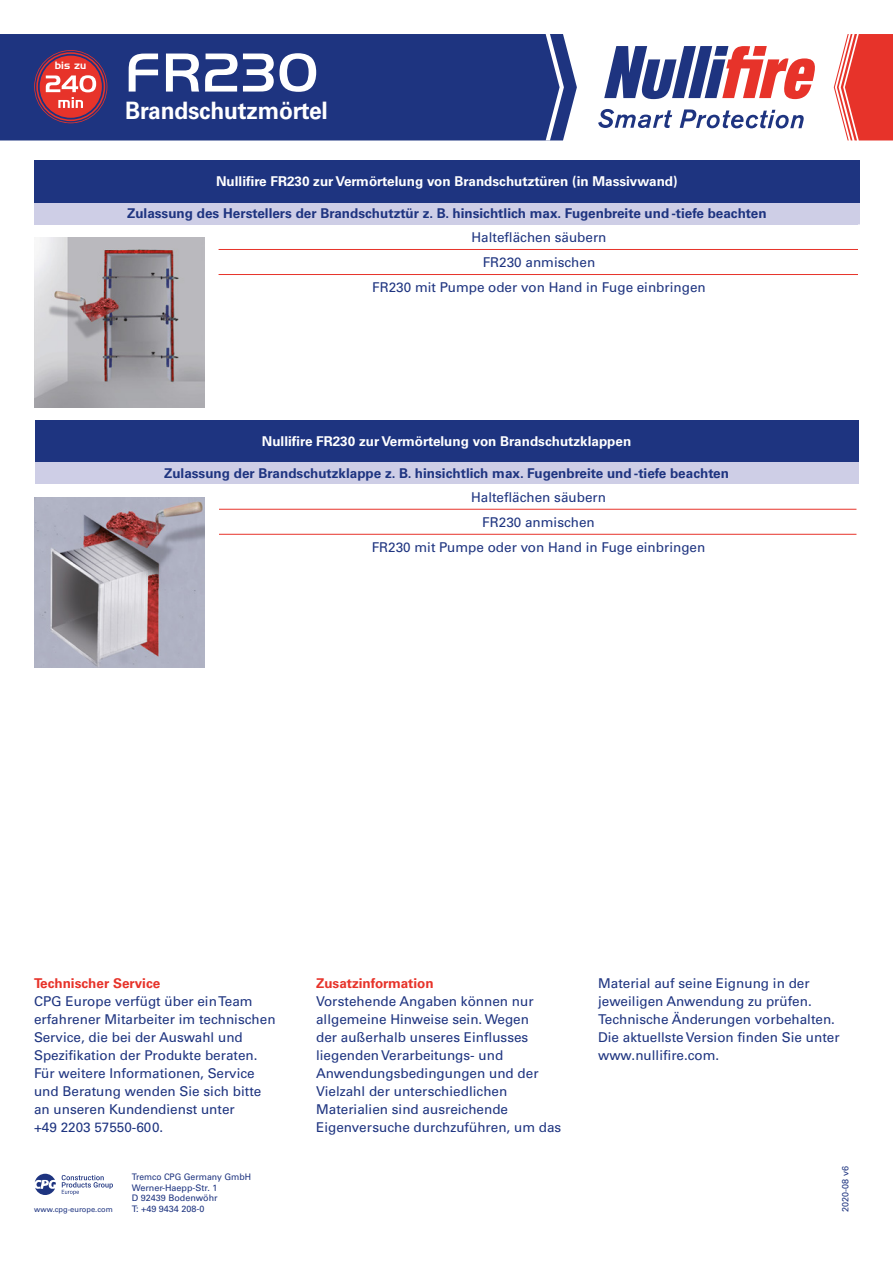
<style>
.page{position:relative;width:893px;height:1263px;background:#fff}
.page>*{position:absolute;margin:0;border:0;box-sizing:border-box;transform-origin:0 0}
.t1{font:500 57px "Handel Got D";letter-spacing:.03em;color:#fff}
.t2{font:700 24px "Univers LTCYR 65";letter-spacing:-.01em;color:#fff;scale:.95 1}
.t3{font:13.5px/18px "Univers LTCYR 55 Roman";color:#1e3480}
.t4{font:700 13.5px "Univers LTCYR 65";color:#1e3480}
.t5{font:700 13.5px "Univers LTCYR 65";color:#fff}
.t6{font:700 13.5px "Univers LTCYR 65";color:#e7332a}
.t7{font:10.35px "Handel Gothic BT";color:#fff}
.t8{font:9px/10.5px "Univers LTCYR 55 Roman";color:#1e3480;scale:.94 1}
.t9{font:9px "Univers LTCYR 55 Roman";color:#1e3480}
.t10{font:7.5px "Univers LTCYR 55 Roman";color:#1e3480}
</style>
<div class="page">
<svg style="left:834px;top:34px;width:59px;height:106px"></svg>
<div style="left:0;top:34px;width:577px;height:106px;background:#1e3480"></div>
<svg style="left:546px;top:34px;width:18px;height:106px"></svg>
<svg style="left:604px;top:46px;width:211px;height:53px"></svg>
<svg style="left:598px;top:109px;width:74px;height:19px"></svg>
<svg style="left:680px;top:109px;width:124px;height:19px"></svg>
<svg style="left:34px;top:50px;width:73px;height:73px"></svg>
<div style="left:34px;top:160px;width:825px;height:43px;background:#1e3480"></div>
<div style="left:34px;top:203px;width:825px;height:21px;background:#cecee6"></div>
<hr style="left:219px;top:249px;width:639px;height:1px;background:#e7332a">
<hr style="left:219px;top:274px;width:639px;height:1px;background:#e7332a">
<img style="left:34px;top:237px;width:170px;height:170px">
<div style="left:35px;top:420px;width:823px;height:42px;background:#1e3480"></div>
<div style="left:35px;top:462px;width:823px;height:22px;background:#cecee6"></div>
<hr style="left:219px;top:509px;width:638px;height:1px;background:#e7332a">
<hr style="left:219px;top:534px;width:638px;height:1px;background:#e7332a">
<img style="left:34px;top:497px;width:171px;height:170px">
<svg style="left:35px;top:1174px;width:21px;height:21px"></svg>
<svg style="left:62px;top:1175px;width:51px;height:20px"></svg>
<p class="t7" style="left:55px;top:59px;width:33px">bis zu</p>
<h1 class="t1" style="left:125px;top:40px;width:195px">FR230</h1>
<h2 class="t2" style="left:125px;top:93px;width:215px">Brandschutzmörtel</h2>
<p class="t5" style="left:216px;top:172px;width:463px">Nullifire FR230 zur Vermörtelung von Brandschutztüren (in Massivwand)</p>
<p class="t4" style="left:127px;top:204px;width:641px">Zulassung des Herstellers der Brandschutztür z. B. hinsichtlich max. Fugenbreite und -tiefe beachten</p>
<p class="t3" style="left:372px;top:224px;width:335px;line-height:25px;text-align:center">Halteflächen säubern<br>FR230 anmischen<br>FR230 mit Pumpe oder von Hand in Fuge einbringen</p>
<p class="t5" style="left:262px;top:432px;width:371px">Nullifire FR230 zur Vermörtelung von Brandschutzklappen</p>
<p class="t4" style="left:164px;top:464px;width:566px">Zulassung der Brandschutzklappe z. B. hinsichtlich max. Fugenbreite und -tiefe beachten</p>
<p class="t3" style="left:372px;top:484px;width:335px;line-height:25px;text-align:center">Halteflächen säubern<br>FR230 anmischen<br>FR230 mit Pumpe oder von Hand in Fuge einbringen</p>
<p class="t6" style="left:34px;top:973px;width:128px">Technischer Service</p>
<p class="t3" style="left:34px;top:991px;width:243px">CPG Europe verfügt über ein Team erfahrener Mitarbeiter im technischen<br>Service, die bei der Auswahl und<br>Spezifikation der Produkte beraten.<br>Für weitere Informationen, Service und Beratung wenden Sie sich bitte an unseren Kundendienst unter<br>+49 2203 57550-600.</p>
<p class="t8" style="left:132px;top:1171px;width:128px">Tremco CPG Germany GmbH<br>Werner-Haepp-Str. 1<br>D 92439 Bodenwöhr</p>
<p class="t10" style="left:34px;top:1204px;width:80px">www.cpg-europe.com</p>
<p class="t9" style="left:132px;top:1202px;width:74px">T: +49 9434 208-0</p>
<p class="t6" style="left:316px;top:973px;width:119px">Zusatzinformation</p>
<p class="t3" style="left:316px;top:991px;width:247px">Vorstehende Angaben können nur allgemeine Hinweise sein. Wegen<br>der außerhalb unseres Einflusses liegenden Verarbeitungs- und Anwendungsbedingungen und der Vielzahl der unterschiedlichen Materialien sind ausreichende Eigenversuche durchzuführen, um das</p>
<p class="t3" style="left:598px;top:973px;width:243px">Material auf seine Eignung in der jeweiligen Anwendung zu prüfen.<br>Technische Änderungen vorbehalten.<br>Die aktuellste Version finden Sie unter www.nullifire.com.</p>
<p class="t9" style="left:839px;top:1212px;width:47px;rotate:-90deg">2020-08 v6</p>
</div>
